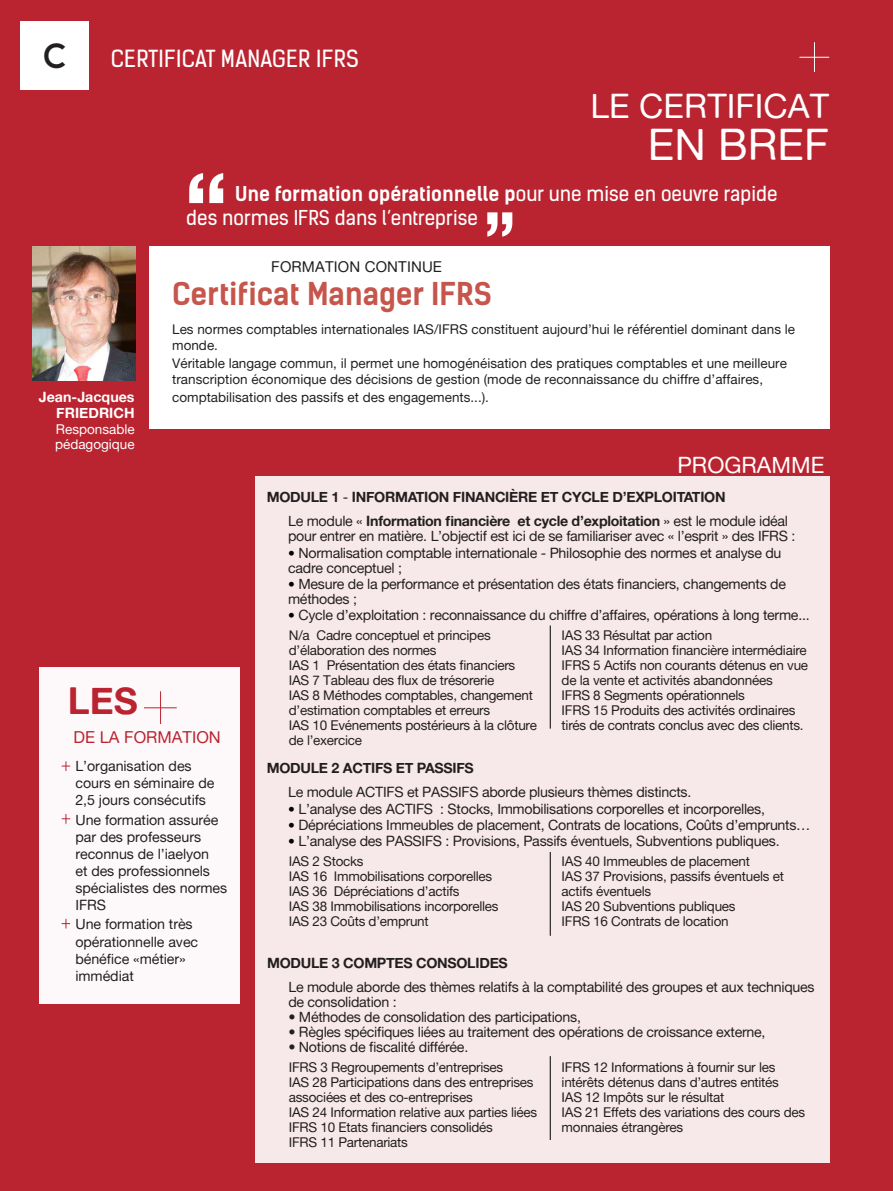
<style>
.page{position:relative;width:893px;height:1191px;background:#ba2430}
.page>*{position:absolute;margin:0;border:0;box-sizing:border-box;transform-origin:0 0}
.t1{font:43.5px "Alte Haas Grotesk";color:#fff}
.t2{font:37.2px "Alte Haas Grotesk Bold";color:#ba2430}
.t3{font:34.95px "Baron Neue";color:#231f20}
.t4{font:33.75px "Alte Haas Grotesk";color:#fff}
.t5{font:700 30px "Kelson Sans";color:#c6554b}
.t6{font:22.5px "Kelson Sans";letter-spacing:.015em;color:#fff}
.t7{font:22.5px "Alte Haas Grotesk";color:#fff}
.t8{font:19.5px/23.4px "Kelson Sans";color:#fff}
.t9{font:16.5px "Alte Haas Grotesk";color:#ba2430}
.t10{font:15px "Alte Haas Grotesk";letter-spacing:.01em;color:#231f20}
.t11{font:14.25px/17.1px "Alte Haas Grotesk";letter-spacing:-.02em;color:#231f20}
.t12{font:14.25px "Alte Haas Grotesk Bold";letter-spacing:-.02em;color:#231f20}
.t13{font:14.25px/15.8px "Alte Haas Grotesk Bold";color:#fff;text-align:right}
.t14{font:13.5px/15px "Alte Haas Grotesk";letter-spacing:-.02em;color:#231f20}
.t15{font:13.5px/15.8px "Alte Haas Grotesk";color:#231f20}
.t16{font:13.5px/15.8px "Alte Haas Grotesk";color:#fff}
.s1{font-weight:700}
.s2{font-family:"Alte Haas Grotesk"}
.s3{font-family:"Alte Haas Grotesk Bold"}
.s4{font-size:13.5px;color:#000}
</style>
<div class="page">
<div style="left:149px;top:246px;width:680px;height:182px;background:#fff"></div>
<div style="left:20px;top:21px;width:68px;height:68px;background:#fff"></div>
<svg style="left:189px;top:173px;width:34px;height:30px"></svg>
<svg style="left:487px;top:212px;width:25px;height:25px"></svg>
<hr style="left:814px;top:42px;width:1px;height:30px;background:#fff">
<hr style="left:799px;top:57px;width:30px;height:1px;background:#fff">
<div style="left:255px;top:476px;width:574px;height:686px;background:#f7e8e9"></div>
<div style="left:40px;top:667px;width:200px;height:336px;background:#fff"></div>
<hr style="left:160px;top:691px;width:1px;height:33px;background:#ba2430">
<hr style="left:144px;top:707px;width:33px;height:1px;background:#ba2430">
<svg style="left:62px;top:761px;width:8px;height:10px"></svg>
<svg style="left:62px;top:814px;width:8px;height:9px"></svg>
<svg style="left:62px;top:918px;width:8px;height:10px"></svg>
<img style="left:32px;top:246px;width:103px;height:135px">
<hr style="left:550px;top:625px;width:1px;height:103px;background:#000">
<hr style="left:550px;top:852px;width:1px;height:83px;background:#000">
<hr style="left:550px;top:1056px;width:1px;height:84px;background:#000">
<p class="t3" style="left:42px;top:34px;width:26px">C</p>
<p class="t6" style="left:111px;top:45px;width:250px">CERTIFICAT MANAGER IFRS</p>
<p class="t4" style="left:590px;top:86px;width:240px">LE CERTIFICAT</p>
<p class="t1" style="left:648px;top:119px;width:183px">EN BREF</p>
<p class="t13" style="left:39px;top:389px;width:97px">Jean-Jacques<br>FRIEDRICH</p>
<p class="t16" style="left:55px;top:421px;width:81px">Responsable pédagogique</p>
<p class="t8" style="left:186px;top:183px;width:593px;text-indent:49px"><span class="s1">Une formation opérationnelle p</span>our une mise en oeuvre rapide des normes IFRS dans l’entreprise</p>
<p class="t10" style="left:271px;top:258px;width:172px">FORMATION CONTINUE</p>
<p class="t5" style="left:172px;top:275px;width:321px">Certificat Manager IFRS</p>
<p class="t15" style="left:172px;top:321px;width:624px">Les normes comptables internationales IAS/IFRS constituent aujourd’hui le référentiel dominant dans le monde.</p>
<p class="t15" style="left:172px;top:355px;width:616px">Véritable langage commun, il permet une homogénéisation des pratiques comptables et une meilleure transcription économique des décisions de gestion (mode de reconnaissance du chiffre d’affaires,</p>
<p class="t15" style="left:172px;top:389px;width:318px">comptabilisation des passifs et des engagements...).</p>
<p class="t7" style="left:677px;top:452px;width:149px">PROGRAMME</p>
<p class="t12" style="left:267px;top:488px;width:460px">MODULE 1 <span class="s2">-</span> INFORMATION FINANCIÈRE ET CYCLE D’EXPLOITATION</p>
<p class="t11" style="left:288px;top:513px;width:509px;line-height:15px">Le module « <span class="s3">Information financière et cycle d’exploitation</span> » est le module idéal pour entrer en matière. L’objectif est ici de se familiariser avec « l’esprit » des IFRS :</p>
<p class="t11" style="left:288px;top:545px;width:495px;line-height:15px"><span class="s4">•</span> Normalisation comptable internationale - Philosophie des normes et analyse du cadre conceptuel ;</p>
<p class="t11" style="left:288px;top:576px;width:499px;line-height:15px"><span class="s4">•</span> Mesure de la performance et présentation des états financiers, changements de méthodes ;</p>
<p class="t11" style="left:288px;top:606px;width:523px"><span class="s4">•</span> Cycle d’exploitation : reconnaissance du chiffre d’affaires, opérations à long terme...</p>
<p class="t2" style="left:68px;top:677px;width:72px">LES</p>
<p class="t9" style="left:73px;top:727px;width:149px">DE LA FORMATION</p>
<p class="t11" style="left:75px;top:757px;width:140px">L’organisation des cours en séminaire de<br>2,5 jours consécutifs</p>
<p class="t11" style="left:75px;top:811px;width:153px">Une formation assurée par des professeurs reconnus de l’iaelyon<br>et des professionnels spécialistes des normes<br>IFRS</p>
<p class="t11" style="left:75px;top:915px;width:124px">Une formation très opérationnelle avec bénéfice «métier» immédiat</p>
<p class="t14" style="left:289px;top:627px;width:250px">N/a Cadre conceptuel et principes d’élaboration des normes<br>IAS 1 Présentation des états financiers IAS 7 Tableau des flux de trésorerie<br>IAS 8 Méthodes comptables, changement d’estimation comptables et erreurs<br>IAS 10 Evénements postérieurs à la clôture de l’exercice</p>
<p class="t14" style="left:562px;top:627px;width:248px">IAS 33 Résultat par action<br>IAS 34 Information financière intermédiaire IFRS 5 Actifs non courants détenus en vue de la vente et activités abandonnées<br>IFRS 8 Segments opérationnels<br>IFRS 15 Produits des activités ordinaires tirés de contrats conclus avec des clients.</p>
<p class="t12" style="left:267px;top:759px;width:208px">MODULE 2 ACTIFS ET PASSIFS</p>
<p class="t11" style="left:288px;top:783px;width:405px">Le module ACTIFS et PASSIFS aborde plusieurs thèmes distincts.</p>
<p class="t11" style="left:288px;top:799px;width:478px"><span class="s4">•</span> L’analyse des ACTIFS : Stocks, Immobilisations corporelles et incorporelles,</p>
<p class="t11" style="left:288px;top:816px;width:524px"><span class="s4">•</span> Dépréciations Immeubles de placement, Contrats de locations, Coûts d’emprunts…</p>
<p class="t11" style="left:288px;top:832px;width:493px"><span class="s4">•</span> L’analyse des PASSIFS : Provisions, Passifs éventuels, Subventions publiques.</p>
<p class="t14" style="left:289px;top:853px;width:211px">IAS 2 Stocks<br>IAS 16 Immobilisations corporelles<br>IAS 36 Dépréciations d’actifs<br>IAS 38 Immobilisations incorporelles<br>IAS 23 Coûts d’emprunt</p>
<p class="t14" style="left:562px;top:853px;width:224px">IAS 40 Immeubles de placement<br>IAS 37 Provisions, passifs éventuels et actifs éventuels<br>IAS 20 Subventions publiques<br>IFRS 16 Contrats de location</p>
<p class="t12" style="left:267px;top:954px;width:242px">MODULE 3 COMPTES CONSOLIDES</p>
<p class="t11" style="left:288px;top:979px;width:528px;line-height:15px">Le module aborde des thèmes relatifs à la comptabilité des groupes et aux techniques de consolidation :</p>
<p class="t11" style="left:288px;top:1008px;width:294px">• Méthodes de consolidation des participations,</p>
<p class="t11" style="left:288px;top:1023px;width:479px">• Règles spécifiques liées au traitement des opérations de croissance externe,</p>
<p class="t11" style="left:288px;top:1038px;width:181px">• Notions de fiscalité différée.</p>
<p class="t14" style="left:289px;top:1059px;width:250px">IFRS 3 Regroupements d’entreprises<br>IAS 28 Participations dans des entreprises associées et des co-entreprises<br>IAS 24 Information relative aux parties liées IFRS 10 Etats financiers consolidés<br>IFRS 11 Partenariats</p>
<p class="t14" style="left:562px;top:1059px;width:245px">IFRS 12 Informations à fournir sur les intérêts détenus dans d’autres entités<br>IAS 12 Impôts sur le résultat<br>IAS 21 Effets des variations des cours des monnaies étrangères</p>
</div>
